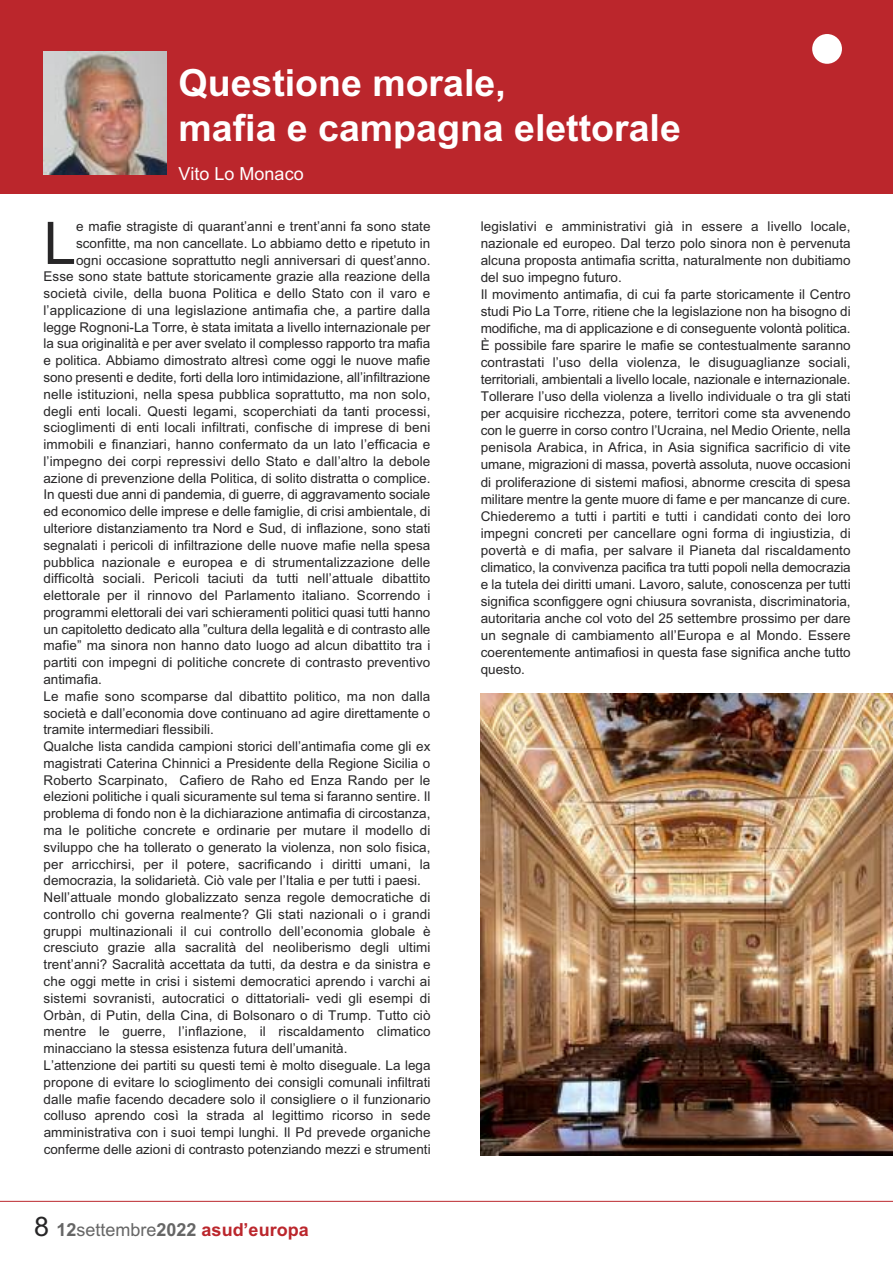
<style>
.page{position:relative;width:893px;height:1263px;background:#fff}
.page>*{position:absolute;margin:0;border:0;box-sizing:border-box;transform-origin:0 0}
.t1{font:58.8px "Arial";color:#272627}
.t2{font:700 37.5px/45px "Arial";color:#fff}
.t3{font:700 18px "Arial";color:#bb262c}
.t4{font:18px "Arial";color:#fff}
.t5{font:13.5px/17.1px "Arial";color:#272627}
.s1{font-weight:400;font-size:27px;color:#272627}
.s2{color:#666}
.s3{font-weight:400;color:#666}
</style>
<div class="page">
<div style="left:0;top:0;width:893px;height:194px;background:#bb262c"></div>
<div style="left:812px;top:34px;width:30px;height:30px;background:#fff;border-radius:50%"></div>
<img style="left:43px;top:51px;width:124px;height:123px">
<img style="left:480px;top:694px;width:413px;height:461px">
<hr style="left:0;top:1201px;width:893px;height:1px;background:#bb262c">
<h2 class="t2" style="left:179px;top:60px;width:504px">Questione morale,<br>mafia e campagna elettorale</h2>
<h3 class="t4" style="left:179px;top:164px;width:127px">Vito Lo Monaco</h3>
<h1 class="t1" style="left:43px;top:209px;width:34px">L</h1>
<p class="t5" style="left:76px;top:218px;width:356px">e mafie stragiste di quarant’anni e trent’anni fa sono state</p>
<p class="t5" style="left:76px;top:235px;width:356px">sconfitte, ma non cancellate. Lo abbiamo detto e ripetuto in</p>
<p class="t5" style="left:76px;top:251px;width:356px">ogni occasione soprattutto negli anniversari di quest’anno.</p>
<p class="t5" style="left:43px;top:268px;width:388px">Esse sono state battute storicamente grazie alla reazione della</p>
<p class="t5" style="left:43px;top:285px;width:388px">società civile, della buona Politica e dello Stato con il varo e</p>
<p class="t5" style="left:43px;top:302px;width:388px">l’applicazione di una legislazione antimafia che, a partire dalla</p>
<p class="t5" style="left:43px;top:318px;width:388px">legge Rognoni-La Torre, è stata imitata a livello internazionale per</p>
<p class="t5" style="left:43px;top:335px;width:388px">la sua originalità e per aver svelato il complesso rapporto tra mafia</p>
<p class="t5" style="left:43px;top:352px;width:388px">e politica. Abbiamo dimostrato altresì come oggi le nuove mafie</p>
<p class="t5" style="left:43px;top:369px;width:388px">sono presenti e dedite, forti della loro intimidazione, all’infiltrazione</p>
<p class="t5" style="left:43px;top:385px;width:388px">nelle istituzioni, nella spesa pubblica soprattutto, ma non solo,</p>
<p class="t5" style="left:43px;top:402px;width:388px">degli enti locali. Questi legami, scoperchiati da tanti processi,</p>
<p class="t5" style="left:43px;top:419px;width:388px">scioglimenti di enti locali infiltrati, confische di imprese di beni</p>
<p class="t5" style="left:43px;top:436px;width:388px">immobili e finanziari, hanno confermato da un lato l’efficacia e</p>
<p class="t5" style="left:43px;top:453px;width:388px">l’impegno dei corpi repressivi dello Stato e dall’altro la debole</p>
<p class="t5" style="left:43px;top:469px;width:388px">azione di prevenzione della Politica, di solito distratta o complice.</p>
<p class="t5" style="left:43px;top:486px;width:388px">In questi due anni di pandemia, di guerre, di aggravamento sociale</p>
<p class="t5" style="left:43px;top:503px;width:388px">ed economico delle imprese e delle famiglie, di crisi ambientale, di</p>
<p class="t5" style="left:43px;top:520px;width:388px">ulteriore distanziamento tra Nord e Sud, di inflazione, sono stati</p>
<p class="t5" style="left:43px;top:536px;width:388px">segnalati i pericoli di infiltrazione delle nuove mafie nella spesa</p>
<p class="t5" style="left:43px;top:553px;width:388px">pubblica nazionale e europea e di strumentalizzazione delle</p>
<p class="t5" style="left:43px;top:570px;width:388px">difficoltà sociali. Pericoli taciuti da tutti nell’attuale dibattito</p>
<p class="t5" style="left:43px;top:587px;width:388px">elettorale per il rinnovo del Parlamento italiano. Scorrendo i</p>
<p class="t5" style="left:43px;top:604px;width:388px">programmi elettorali dei vari schieramenti politici quasi tutti hanno</p>
<p class="t5" style="left:43px;top:620px;width:388px">un capitoletto dedicato alla ”cultura della legalità e di contrasto alle</p>
<p class="t5" style="left:43px;top:637px;width:388px">mafie” ma sinora non hanno dato luogo ad alcun dibattito tra i</p>
<p class="t5" style="left:43px;top:654px;width:388px">partiti con impegni di politiche concrete di contrasto preventivo</p>
<p class="t5" style="left:43px;top:671px;width:60px">antimafia.</p>
<p class="t5" style="left:43px;top:687px;width:388px">Le mafie sono scomparse dal dibattito politico, ma non dalla</p>
<p class="t5" style="left:43px;top:704px;width:388px">società e dall’economia dove continuano ad agire direttamente o</p>
<p class="t5" style="left:43px;top:721px;width:172px">tramite intermediari flessibili.</p>
<p class="t5" style="left:43px;top:738px;width:388px">Qualche lista candida campioni storici dell’antimafia come gli ex</p>
<p class="t5" style="left:43px;top:755px;width:388px">magistrati Caterina Chinnici a Presidente della Regione Sicilia o</p>
<p class="t5" style="left:43px;top:771px;width:388px">Roberto Scarpinato, Cafiero de Raho ed Enza Rando per le</p>
<p class="t5" style="left:43px;top:788px;width:388px">elezioni politiche i quali sicuramente sul tema si faranno sentire. Il</p>
<p class="t5" style="left:43px;top:805px;width:388px">problema di fondo non è la dichiarazione antimafia di circostanza,</p>
<p class="t5" style="left:43px;top:822px;width:388px">ma le politiche concrete e ordinarie per mutare il modello di</p>
<p class="t5" style="left:43px;top:838px;width:388px">sviluppo che ha tollerato o generato la violenza, non solo fisica,</p>
<p class="t5" style="left:43px;top:855px;width:388px">per arricchirsi, per il potere, sacrificando i diritti umani, la</p>
<p class="t5" style="left:43px;top:872px;width:379px">democrazia, la solidarietà. Ciò vale per l’Italia e per tutti i paesi.</p>
<p class="t5" style="left:43px;top:889px;width:388px">Nell’attuale mondo globalizzato senza regole democratiche di</p>
<p class="t5" style="left:44px;top:906px;width:388px">controllo chi governa realmente? Gli stati nazionali o i grandi</p>
<p class="t5" style="left:44px;top:922px;width:388px">gruppi multinazionali il cui controllo dell’economia globale è</p>
<p class="t5" style="left:44px;top:939px;width:388px">cresciuto grazie alla sacralità del neoliberismo degli ultimi</p>
<p class="t5" style="left:44px;top:956px;width:388px">trent’anni? Sacralità accettata da tutti, da destra e da sinistra e</p>
<p class="t5" style="left:44px;top:973px;width:388px">che oggi mette in crisi i sistemi democratici aprendo i varchi ai</p>
<p class="t5" style="left:44px;top:989px;width:388px">sistemi sovranisti, autocratici o dittatoriali- vedi gli esempi di</p>
<p class="t5" style="left:44px;top:1006px;width:388px">Orbàn, di Putin, della Cina, di Bolsonaro o di Trump. Tutto ciò</p>
<p class="t5" style="left:44px;top:1023px;width:388px">mentre le guerre, l’inflazione, il riscaldamento climatico</p>
<p class="t5" style="left:44px;top:1040px;width:305px">minacciano la stessa esistenza futura dell’umanità.</p>
<p class="t5" style="left:44px;top:1057px;width:388px">L’attenzione dei partiti su questi temi è molto diseguale. La lega</p>
<p class="t5" style="left:44px;top:1073px;width:388px">propone di evitare lo scioglimento dei consigli comunali infiltrati</p>
<p class="t5" style="left:44px;top:1090px;width:388px">dalle mafie facendo decadere solo il consigliere o il funzionario</p>
<p class="t5" style="left:44px;top:1107px;width:388px">colluso aprendo così la strada al legittimo ricorso in sede</p>
<p class="t5" style="left:44px;top:1124px;width:388px">amministrativa con i suoi tempi lunghi. Il Pd prevede organiche</p>
<p class="t5" style="left:44px;top:1140px;width:388px">conferme delle azioni di contrasto potenziando mezzi e strumenti</p>
<h3 class="t3" style="left:34px;top:1219px;width:276px"><span class="s1">8</span> <span class="s2">12</span><span class="s3">settembre</span><span class="s2">2022</span> asud’europa</h3>
<p class="t5" style="left:481px;top:218px;width:371px">legislativi e amministrativi già in essere a livello locale, nazionale ed europeo. Dal terzo polo sinora non è pervenuta alcuna proposta antimafia scritta, naturalmente non dubitiamo del suo impegno futuro.<br>Il movimento antimafia, di cui fa parte storicamente il Centro studi Pio La Torre, ritiene che la legislazione non ha bisogno di modifiche, ma di applicazione e di conseguente volontà politica.<br>È possibile fare sparire le mafie se contestualmente saranno contrastati l’uso della violenza, le disuguaglianze sociali, territoriali, ambientali a livello locale, nazionale e internazionale.<br>Tollerare l’uso della violenza a livello individuale o tra gli stati per acquisire ricchezza, potere, territori come sta avvenendo con le guerre in corso contro l’Ucraina, nel Medio Oriente, nella penisola Arabica, in Africa, in Asia significa sacrificio di vite umane, migrazioni di massa, povertà assoluta, nuove occasioni di proliferazione di sistemi mafiosi, abnorme crescita di spesa militare mentre la gente muore di fame e per mancanze di cure.<br>Chiederemo a tutti i partiti e tutti i candidati conto dei loro impegni concreti per cancellare ogni forma di ingiustizia, di povertà e di mafia, per salvare il Pianeta dal riscaldamento climatico, la convivenza pacifica tra tutti popoli nella democrazia e la tutela dei diritti umani. Lavoro, salute, conoscenza per tutti significa sconfiggere ogni chiusura sovranista, discriminatoria, autoritaria anche col voto del 25 settembre prossimo per dare un segnale di cambiamento all’Europa e al Mondo. Essere coerentemente antimafiosi in questa fase significa anche tutto questo.</p>
</div>
